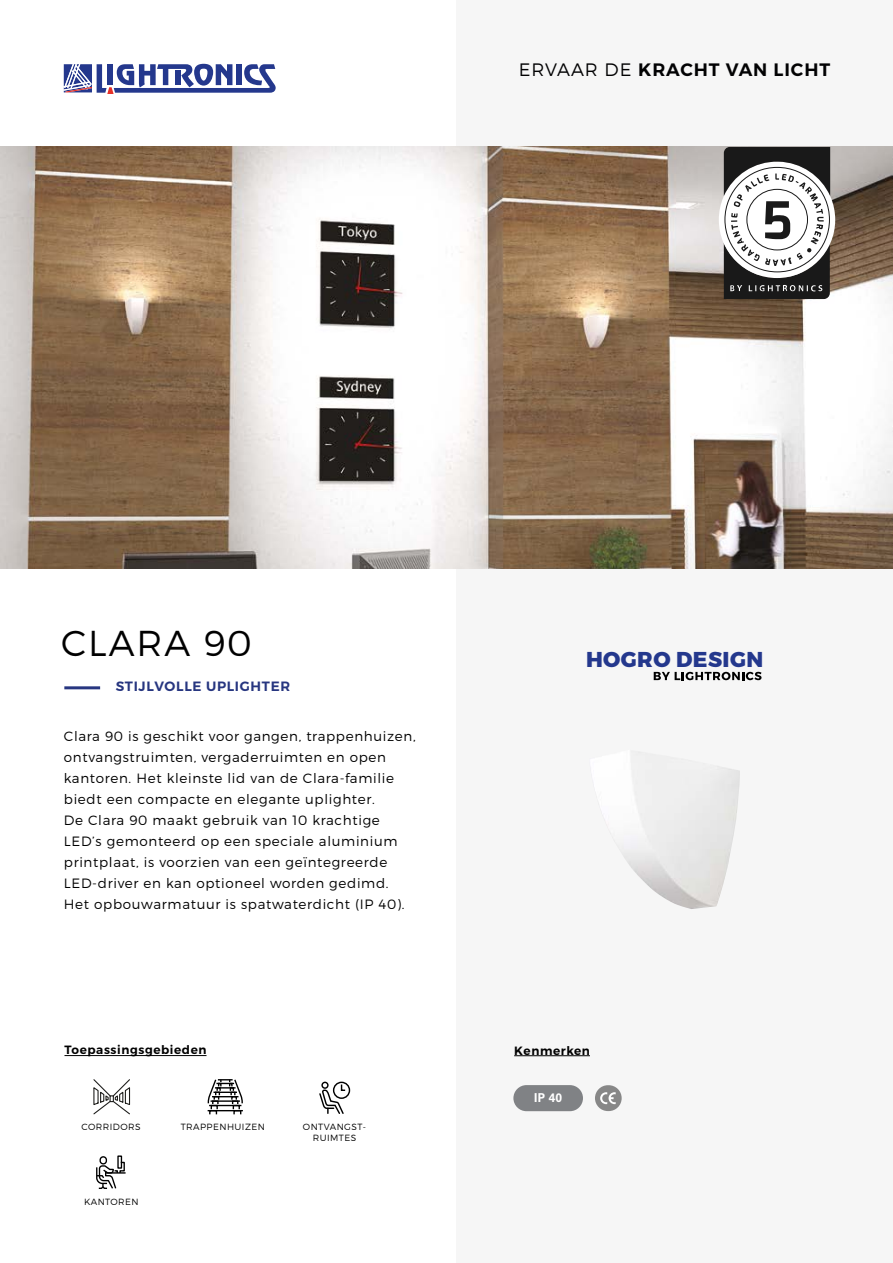
<style>
.page{position:relative;width:893px;height:1263px;background:#fff}
.page>*{position:absolute;margin:0;border:0;box-sizing:border-box;transform-origin:0 0}
.t1{font:36px "Trueno Lt";letter-spacing:.05em;color:#000}
.t2{font:21.45px "Trueno Ex Bd";letter-spacing:.02em;color:#24388d}
.t3{font:18px "Trueno S Bd";letter-spacing:.05em;color:#020203}
.t4{font:13.5px/21px "Trueno Lt";letter-spacing:.05em;color:#000}
.t5{font:13.5px "Trueno S Bd";letter-spacing:.05em;color:#273680}
.t6{font:700 12.3px "Univers LT Std";color:#fff}
.t7{font:12px "Trueno S Bd";letter-spacing:.05em;color:#000}
.t8{font:9px/10.5px "Trueno Lt";letter-spacing:.05em;color:#000;text-align:center}
.s1{font-family:"Trueno Lt"}
</style>
<div class="page">
<div style="left:456px;top:0;width:437px;height:1263px;background:#f6f6f6"></div>
<img style="left:0;top:147px;width:893px;height:422px">
<hr style="left:64px;top:1055px;width:143px;height:1px;background:#000">
<hr style="left:64px;top:686px;width:36px;height:3px;background:#273680">
<hr style="left:514px;top:1055px;width:76px;height:1px;background:#000">
<svg style="left:64px;top:64px;width:212px;height:30px"></svg>
<svg style="left:93px;top:1079px;width:38px;height:36px"></svg>
<div style="left:333px;top:1081px;width:17px;height:18px;border:1px solid #000;border-radius:50%"></div>
<div style="left:321px;top:1081px;width:8px;height:8px;border:1px solid #000;border-radius:50%"></div>
<svg style="left:319px;top:1083px;width:28px;height:31px"></svg>
<div style="left:595px;top:1085px;width:27px;height:26px;background:#878787;border-radius:13px"></div>
<svg style="left:600px;top:1092px;width:16px;height:12px"></svg>
<div style="left:513px;top:1085px;width:70px;height:26px;background:#808285;border-radius:13px"></div>
<hr style="left:208px;top:1110px;width:35px;height:1px;background:#000">
<div style="left:209px;top:1110px;width:8px;height:5px;border:1px solid #000"></div>
<div style="left:233px;top:1110px;width:8px;height:5px;border:1px solid #000"></div>
<svg style="left:207px;top:1079px;width:36px;height:31px"></svg>
<svg style="left:96px;top:1155px;width:30px;height:34px"></svg>
<div style="left:100px;top:1156px;width:7px;height:8px;border:1px solid #000;border-radius:3px"></div>
<div style="left:719px;top:162px;width:116px;height:116px;background:#fff;border-radius:50%"></div>
<svg style="left:724px;top:147px;width:106px;height:152px"></svg>
<img style="left:622px;top:752px;width:118px;height:157px">
<svg style="left:654px;top:672px;width:107px;height:8px"></svg>
<h3 class="t3" style="left:519px;top:59px;width:313px"><span class="s1">ERVAAR DE</span> KRACHT VAN LICHT</h3>
<h1 class="t1" style="left:61px;top:621px;width:192px">CLARA 90</h1>
<p class="t5" style="left:116px;top:678px;width:176px">STIJLVOLLE UPLIGHTER</p>
<p class="t4" style="left:64px;top:726px;width:353px">Clara 90 is geschikt voor gangen, trappenhuizen, ontvangstruimten, vergaderruimten en open kantoren. Het kleinste lid van de Clara-familie biedt een compacte en elegante uplighter.<br>De Clara 90 maakt gebruik van 10 krachtige LED’s gemonteerd op een speciale aluminium printplaat, is voorzien van een geïntegreerde LED-driver en kan optioneel worden gedimd.<br>Het opbouwarmatuur is spatwaterdicht (IP 40).</p>
<p class="t7" style="left:64px;top:1043px;width:144px">Toepassingsgebieden</p>
<p class="t8" style="left:82px;top:1121px;width:60px">CORRIDORS</p>
<p class="t8" style="left:181px;top:1121px;width:86px">TRAPPENHUIZEN</p>
<p class="t8" style="left:303px;top:1121px;width:64px">ONTVANGST-<br>RUIMTES</p>
<p class="t8" style="left:84px;top:1196px;width:56px">KANTOREN</p>
<h2 class="t2" style="left:586px;top:646px;width:179px">HOGRO DESIGN</h2>
<p class="t7" style="left:514px;top:1043px;width:77px">Kenmerken</p>
<p class="t6" style="left:534px;top:1091px;width:30px">IP 40</p>
</div>
